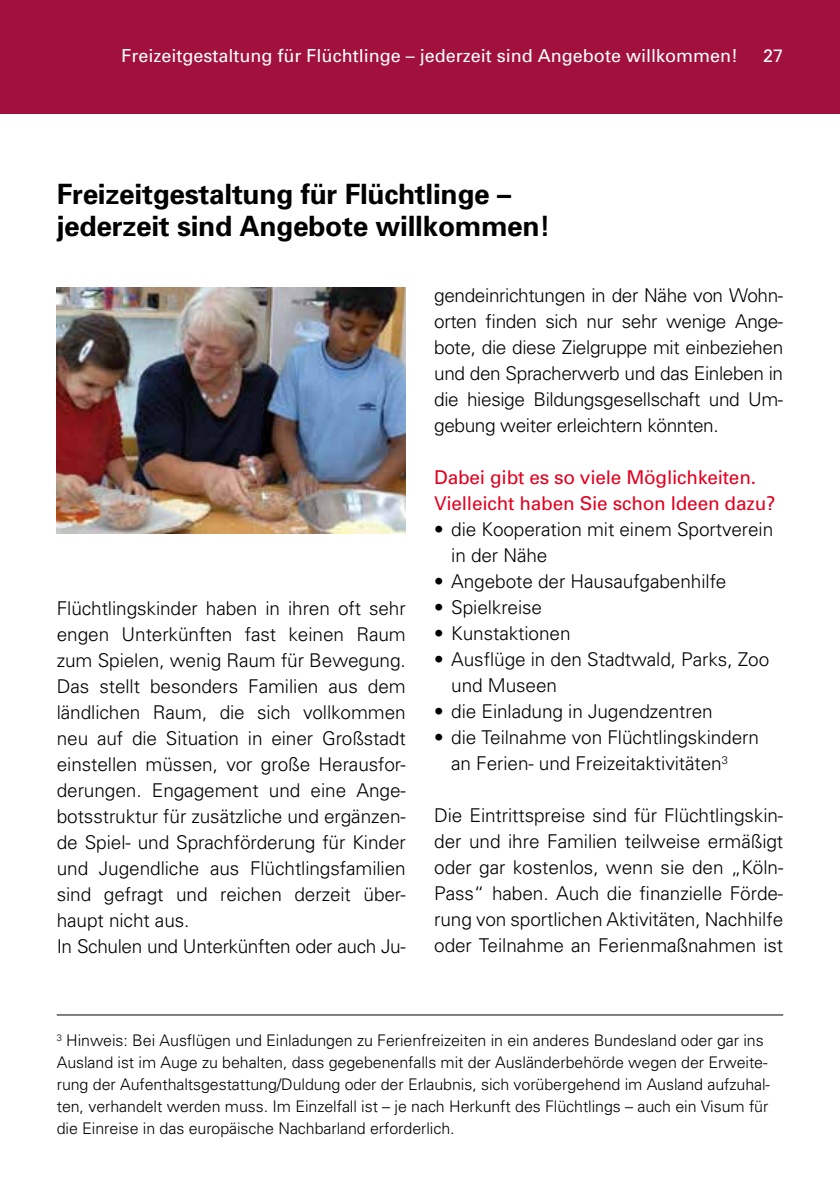
<style>
.page{position:relative;width:840px;height:1191px;background:#fff}
.page>*{position:absolute;margin:0;border:0;box-sizing:border-box;transform-origin:0 0}
.t1{font:700 28px/32px "Univers";letter-spacing:-.01em;color:#000}
.t2{font:300 19px/26px "Univers";letter-spacing:-.005em;color:#000}
.t3{font:19px/26px "Univers";letter-spacing:-.01em;color:#e20020}
.t4{font:18px "Univers";color:#fff}
.t5{font:300 16px/22px "Univers";letter-spacing:-.005em;color:#000}
</style>
<div class="page">
<div style="left:0;top:0;width:839px;height:113px;background:#a2113d"></div>
<img style="left:57px;top:288px;width:348px;height:245px">
<hr style="left:57px;top:1014px;width:725px;height:1px;background:#000">
<p class="t4" style="left:121px;top:45px;width:618px">Freizeitgestaltung für Flüchtlinge – jederzeit sind Angebote willkommen!</p>
<p class="t4" style="left:762px;top:45px;width:22px">27</p>
<h1 class="t1" style="left:57px;top:178px;width:495px">Freizeitgestaltung für Flüchtlinge – jederzeit sind Angebote willkommen!</h1>
<p class="t2" style="left:57px;top:595px;width:350px">Flüchtlingskinder haben in ihren oft sehr engen Unterkünften fast keinen Raum zum Spielen, wenig Raum für Bewegung.<br>Das stellt besonders Familien aus dem ländlichen Raum, die sich vollkommen neu auf die Situation in einer Großstadt einstellen müssen, vor große Herausfor&shy;derungen. Engagement und eine Ange&shy;botsstruktur für zusätzliche und ergänzen&shy;de Spiel- und Sprachförderung für Kinder und Jugendliche aus Flüchtlingsfamilien sind gefragt und reichen derzeit über&shy;haupt nicht aus.<br>In Schulen und Unterkünften oder auch Ju-</p>
<p class="t2" style="left:434px;top:282px;width:350px;text-align:justify">gendeinrichtungen in der Nähe von Wohn&shy;orten finden sich nur sehr wenige Ange&shy;bote, die diese Zielgruppe mit einbeziehen und den Spracherwerb und das Einleben in die hiesige Bildungsgesellschaft und Um&shy;gebung weiter erleichtern könnten.</p>
<p class="t3" style="left:434px;top:464px;width:343px">Dabei gibt es so viele Möglichkeiten.<br>Vielleicht haben Sie schon Ideen dazu?</p>
<p class="t2" style="left:451px;top:516px;width:323px;text-indent:-17px">• die Kooperation mit einem Sportverein in der Nähe</p>
<p class="t2" style="left:434px;top:568px;width:293px">• Angebote der Hausaufgabenhilfe</p>
<p class="t2" style="left:434px;top:594px;width:109px">• Spielkreise</p>
<p class="t2" style="left:434px;top:620px;width:138px">• Kunstaktionen</p>
<p class="t2" style="left:451px;top:646px;width:319px;text-indent:-17px">• Ausflüge in den Stadtwald, Parks, Zoo und Museen</p>
<p class="t2" style="left:434px;top:698px;width:280px">• die Einladung in Jugendzentren</p>
<p class="t2" style="left:451px;top:724px;width:309px;text-indent:-17px">• die Teilnahme von Flüchtlingskindern an Ferien- und Freizeitaktivitäten<sup>3</sup></p>
<p class="t2" style="left:434px;top:802px;width:350px;text-align:justify">Die Eintrittspreise sind für Flüchtlingskin&shy;der und ihre Familien teilweise ermäßigt oder gar kostenlos, wenn sie den „Köln-Pass“ haben. Auch die finanzielle Förde&shy;rung von sportlichen Aktivitäten, Nachhilfe oder Teilnahme an Ferienmaßnahmen ist</p>
<p class="t5" style="left:57px;top:1029px;width:714px"><sup>3</sup> Hinweis: Bei Ausflügen und Einladungen zu Ferienfreizeiten in ein anderes Bundesland oder gar ins Ausland ist im Auge zu behalten, dass gegebenenfalls mit der Ausländerbehörde wegen der Erweite&shy;rung der Aufenthaltsgestattung/Duldung oder der Erlaubnis, sich vorübergehend im Ausland aufzuhal&shy;ten, verhandelt werden muss. Im Einzelfall ist – je nach Herkunft des Flüchtlings – auch ein Visum für die Einreise in das europäische Nachbarland erforderlich.</p>
</div>
